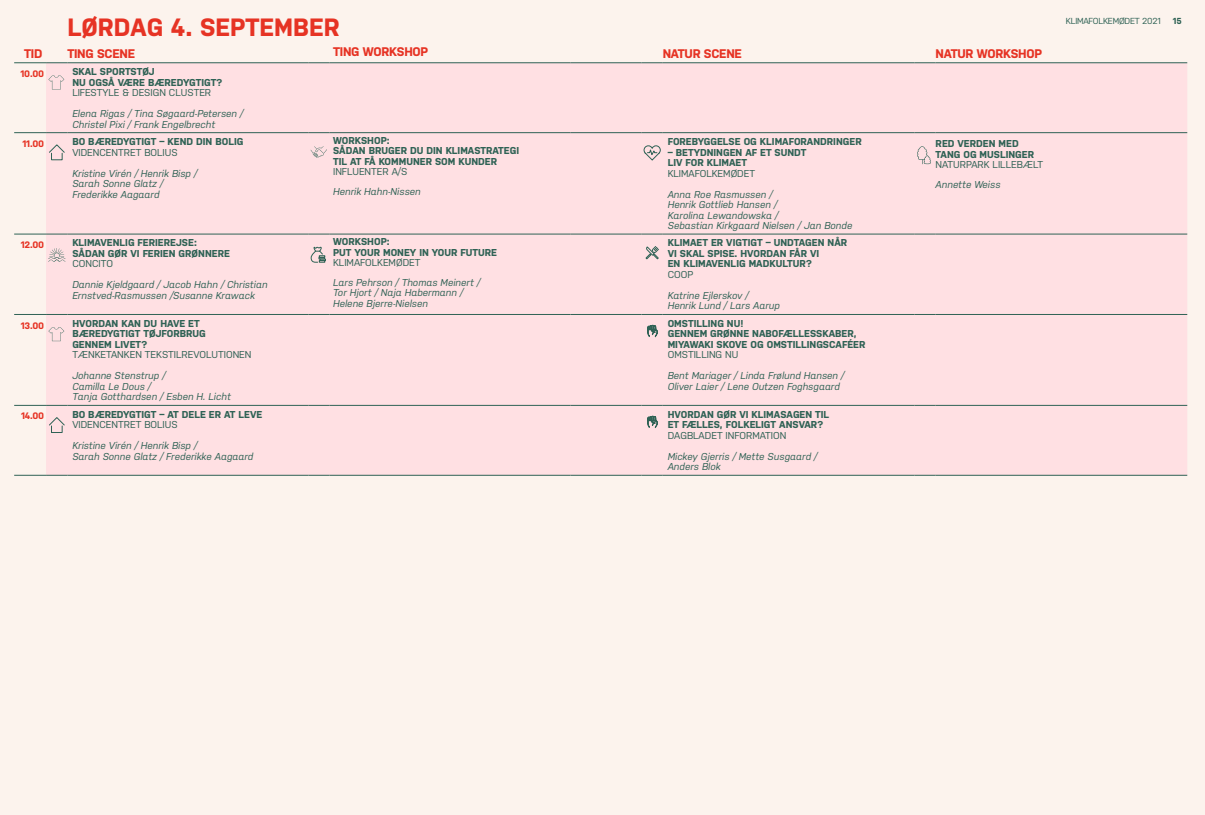
<style>
.page{position:relative;width:1205px;height:815px;background:#fcf3ed}
.page>*{position:absolute;margin:0;border:0;box-sizing:border-box;transform-origin:0 0}
.t1{font:700 25px "Nudista";color:#e63324}
.t2{font:700 12.5px "Nudista";letter-spacing:-.02em;color:#e63324}
.t3{font:italic 10px/10.5px "Nudista";color:#2f6255}
.t4{font:700 10px/10.5px "Nudista";color:#2f6255}
.t5{font:10px "Nudista";color:#2f6255}
.t6{font:700 9.38px "Nudista";letter-spacing:-.02em;color:#e63324}
.t7{font:8.75px "Nudista";letter-spacing:-.02em;color:#2f6255}
.t8{font:700 8.75px "Nudista";color:#2f6255}
</style>
<div class="page">
<div style="left:46px;top:64px;width:1141px;height:411px;background:#ffe0e3"></div>
<hr style="left:14px;top:132px;width:32px;height:1px;background:#2f6255">
<svg style="left:46px;top:132px;width:21px;height:1px"></svg>
<svg style="left:308px;top:132px;width:22px;height:1px"></svg>
<hr style="left:330px;top:132px;width:240px;height:1px;background:#2f6255">
<hr style="left:570px;top:132px;width:71px;height:1px;background:#2f6255">
<hr style="left:14px;top:234px;width:32px;height:1px;background:#2f6255">
<svg style="left:46px;top:234px;width:21px;height:1px"></svg>
<svg style="left:308px;top:234px;width:22px;height:1px"></svg>
<hr style="left:330px;top:234px;width:240px;height:1px;background:#2f6255">
<hr style="left:570px;top:234px;width:71px;height:1px;background:#2f6255">
<hr style="left:14px;top:314px;width:32px;height:1px;background:#2f6255">
<svg style="left:46px;top:314px;width:21px;height:1px"></svg>
<svg style="left:308px;top:314px;width:22px;height:1px"></svg>
<hr style="left:330px;top:314px;width:240px;height:1px;background:#2f6255">
<hr style="left:570px;top:314px;width:71px;height:1px;background:#2f6255">
<hr style="left:14px;top:405px;width:32px;height:1px;background:#2f6255">
<svg style="left:46px;top:405px;width:21px;height:1px"></svg>
<svg style="left:308px;top:405px;width:22px;height:1px"></svg>
<hr style="left:330px;top:405px;width:240px;height:1px;background:#2f6255">
<hr style="left:570px;top:405px;width:71px;height:1px;background:#2f6255">
<hr style="left:14px;top:475px;width:32px;height:1px;background:#2f6255">
<svg style="left:46px;top:475px;width:21px;height:1px"></svg>
<svg style="left:308px;top:475px;width:22px;height:1px"></svg>
<hr style="left:330px;top:475px;width:240px;height:1px;background:#2f6255">
<hr style="left:570px;top:475px;width:71px;height:1px;background:#2f6255">
<svg style="left:641px;top:132px;width:22px;height:1px"></svg>
<svg style="left:914px;top:132px;width:21px;height:1px"></svg>
<hr style="left:935px;top:132px;width:252px;height:1px;background:#2f6255">
<svg style="left:641px;top:234px;width:22px;height:1px"></svg>
<svg style="left:914px;top:234px;width:21px;height:1px"></svg>
<hr style="left:935px;top:234px;width:252px;height:1px;background:#2f6255">
<svg style="left:641px;top:314px;width:22px;height:1px"></svg>
<svg style="left:914px;top:314px;width:21px;height:1px"></svg>
<hr style="left:935px;top:314px;width:252px;height:1px;background:#2f6255">
<svg style="left:641px;top:405px;width:22px;height:1px"></svg>
<svg style="left:914px;top:405px;width:21px;height:1px"></svg>
<hr style="left:935px;top:405px;width:252px;height:1px;background:#2f6255">
<svg style="left:641px;top:475px;width:22px;height:1px"></svg>
<svg style="left:914px;top:475px;width:21px;height:1px"></svg>
<hr style="left:935px;top:475px;width:252px;height:1px;background:#2f6255">
<hr style="left:14px;top:63px;width:32px;height:1px;background:#2f6255">
<svg style="left:46px;top:63px;width:21px;height:1px"></svg>
<svg style="left:308px;top:63px;width:22px;height:1px"></svg>
<hr style="left:330px;top:63px;width:240px;height:1px;background:#2f6255">
<hr style="left:570px;top:63px;width:71px;height:1px;background:#2f6255">
<svg style="left:641px;top:63px;width:22px;height:1px"></svg>
<svg style="left:914px;top:63px;width:21px;height:1px"></svg>
<hr style="left:935px;top:63px;width:252px;height:1px;background:#2f6255">
<hr style="left:67px;top:63px;width:241px;height:1px;background:#2f6255">
<hr style="left:67px;top:132px;width:241px;height:1px;background:#2f6255">
<hr style="left:67px;top:234px;width:241px;height:1px;background:#2f6255">
<hr style="left:67px;top:314px;width:241px;height:1px;background:#2f6255">
<hr style="left:67px;top:405px;width:241px;height:1px;background:#2f6255">
<hr style="left:67px;top:475px;width:241px;height:1px;background:#2f6255">
<hr style="left:663px;top:63px;width:251px;height:1px;background:#2f6255">
<hr style="left:663px;top:132px;width:251px;height:1px;background:#2f6255">
<hr style="left:663px;top:234px;width:251px;height:1px;background:#2f6255">
<hr style="left:663px;top:314px;width:251px;height:1px;background:#2f6255">
<hr style="left:663px;top:405px;width:251px;height:1px;background:#2f6255">
<hr style="left:663px;top:475px;width:251px;height:1px;background:#2f6255">
<svg style="left:48px;top:75px;width:16px;height:14px"></svg>
<svg style="left:49px;top:144px;width:16px;height:9px"></svg>
<svg style="left:311px;top:146px;width:16px;height:12px"></svg>
<svg style="left:644px;top:146px;width:16px;height:14px"></svg>
<svg style="left:917px;top:146px;width:14px;height:18px"></svg>
<svg style="left:48px;top:248px;width:18px;height:13px"></svg>
<svg style="left:311px;top:246px;width:15px;height:17px"></svg>
<svg style="left:646px;top:246px;width:13px;height:13px"></svg>
<svg style="left:48px;top:327px;width:16px;height:14px"></svg>
<svg style="left:648px;top:325px;width:9px;height:12px"></svg>
<svg style="left:49px;top:417px;width:16px;height:9px"></svg>
<div style="left:51px;top:426px;width:11px;height:7px;border:1px solid #2f6255"></div>
<svg style="left:648px;top:416px;width:9px;height:12px"></svg>
<h1 class="t1" style="left:67px;top:13px;width:274px">LØRDAG 4. SEPTEMBER</h1>
<p class="t2" style="left:24px;top:46px;width:20px">TID</p>
<p class="t2" style="left:67px;top:46px;width:69px">TING SCENE</p>
<p class="t2" style="left:333px;top:44px;width:96px">TING WORKSHOP</p>
<p class="t2" style="left:663px;top:46px;width:81px">NATUR SCENE</p>
<p class="t2" style="left:935px;top:46px;width:108px">NATUR WORKSHOP</p>
<p class="t6" style="left:20px;top:68px;width:25px">10.00</p>
<p class="t4" style="left:72px;top:66px;width:152px">SKAL SPORTSTØJ<br>NU OGSÅ VÆRE BÆREDYGTIGT?</p>
<p class="t5" style="left:72px;top:87px;width:140px">LIFESTYLE &amp; DESIGN CLUSTER</p>
<p class="t3" style="left:72px;top:108px;width:172px">Elena Rigas / Tina Søgaard-Petersen /<br>Christel Pixi / Frank Engelbrecht</p>
<p class="t6" style="left:23px;top:138px;width:23px">11.00</p>
<p class="t4" style="left:72px;top:136px;width:173px">BO BÆREDYGTIGT – KEND DIN BOLIG</p>
<p class="t5" style="left:72px;top:146px;width:107px">VIDENCENTRET BOLIUS</p>
<p class="t3" style="left:72px;top:168px;width:126px">Kristine Virén / Henrik Bisp /<br>Sarah Sonne Glatz /<br>Frederikke Aagaard</p>
<p class="t4" style="left:333px;top:135px;width:188px">WORKSHOP:<br>SÅDAN BRUGER DU DIN KLIMASTRATEGI<br>TIL AT FÅ KOMMUNER SOM KUNDER</p>
<p class="t5" style="left:333px;top:166px;width:76px">INFLUENTER A/S</p>
<p class="t3" style="left:333px;top:186px;width:89px">Henrik Hahn-Nissen</p>
<p class="t4" style="left:668px;top:136px;width:195px">FOREBYGGELSE OG KLIMAFORANDRINGER</p>
<p class="t4" style="left:668px;top:147px;width:140px">– BETYDNINGEN AF ET SUNDT<br>LIV FOR KLIMAET</p>
<p class="t5" style="left:668px;top:167px;width:89px">KLIMAFOLKEMØDET</p>
<p class="t3" style="left:668px;top:189px;width:186px">Anna Roe Rasmussen /<br>Henrik Gottlieb Hansen /<br>Karolina Lewandowska /<br>Sebastian Kirkgaard Nielsen / Jan Bonde</p>
<p class="t4" style="left:935px;top:138px;width:100px">RED VERDEN MED<br>TANG OG MUSLINGER</p>
<p class="t5" style="left:935px;top:159px;width:109px">NATURPARK LILLEBÆLT</p>
<p class="t3" style="left:935px;top:180px;width:66px">Annette Weiss</p>
<p class="t6" style="left:21px;top:239px;width:25px">12.00</p>
<p class="t4" style="left:72px;top:238px;width:159px">KLIMAVENLIG FERIEREJSE:<br>SÅDAN GØR VI FERIEN GRØNNERE</p>
<p class="t5" style="left:72px;top:258px;width:42px">CONCITO</p>
<p class="t3" style="left:72px;top:280px;width:197px">Dannie Kjeldgaard / Jacob Hahn / Christian<br>Ernstved-Rasmussen /Susanne Krawack</p>
<p class="t6" style="left:21px;top:320px;width:25px">13.00</p>
<p class="t4" style="left:72px;top:318px;width:135px">HVORDAN KAN DU HAVE ET<br>BÆREDYGTIGT TØJFORBRUG<br>GENNEM LIVET?</p>
<p class="t5" style="left:72px;top:349px;width:181px">TÆNKETANKEN TEKSTILREVOLUTIONEN</p>
<p class="t3" style="left:72px;top:371px;width:160px">Johanne Stenstrup /<br>Camilla Le Dous /<br>Tanja Gotthardsen / Esben H. Licht</p>
<p class="t6" style="left:21px;top:411px;width:25px">14.00</p>
<p class="t4" style="left:72px;top:409px;width:191px">BO BÆREDYGTIGT – AT DELE ER AT LEVE</p>
<p class="t5" style="left:72px;top:419px;width:107px">VIDENCENTRET BOLIUS</p>
<p class="t3" style="left:72px;top:440px;width:183px">Kristine Virén / Henrik Bisp /<br>Sarah Sonne Glatz / Frederikke Aagaard</p>
<p class="t4" style="left:333px;top:236px;width:165px">WORKSHOP:<br>PUT YOUR MONEY IN YOUR FUTURE</p>
<p class="t5" style="left:333px;top:257px;width:89px">KLIMAFOLKEMØDET</p>
<p class="t3" style="left:333px;top:277px;width:148px">Lars Pehrson / Thomas Meinert /<br>Tor Hjort / Naja Habermann /<br>Helene Bjerre-Nielsen</p>
<p class="t4" style="left:668px;top:238px;width:181px">KLIMAET ER VIGTIGT – UNDTAGEN NÅR<br>VI SKAL SPISE. HVORDAN FÅR VI<br>EN KLIMAVENLIG MADKULTUR?</p>
<p class="t5" style="left:668px;top:269px;width:27px">COOP</p>
<p class="t3" style="left:668px;top:290px;width:114px">Katrine Ejlerskov /<br>Henrik Lund / Lars Aarup</p>
<p class="t4" style="left:668px;top:318px;width:199px">OMSTILLING NU!<br>GENNEM GRØNNE NABOFÆLLESSKABER,<br>MIYAWAKI SKOVE OG OMSTILLINGSCAFÉER</p>
<p class="t5" style="left:668px;top:349px;width:72px">OMSTILLING NU</p>
<p class="t3" style="left:668px;top:371px;width:178px">Bent Mariager / Linda Frølund Hansen /<br>Oliver Laier / Lene Outzen Foghsgaard</p>
<p class="t4" style="left:668px;top:409px;width:163px">HVORDAN GØR VI KLIMASAGEN TIL<br>ET FÆLLES, FOLKELIGT ANSVAR?</p>
<p class="t5" style="left:668px;top:430px;width:120px">DAGBLADET INFORMATION</p>
<p class="t3" style="left:668px;top:451px;width:151px">Mickey Gjerris / Mette Susgaard /<br>Anders Blok</p>
<p class="t7" style="left:1066px;top:16px;width:96px">KLIMAFOLKEMØDET 2021</p>
<p class="t8" style="left:1173px;top:16px;width:10px">15</p>
</div>
